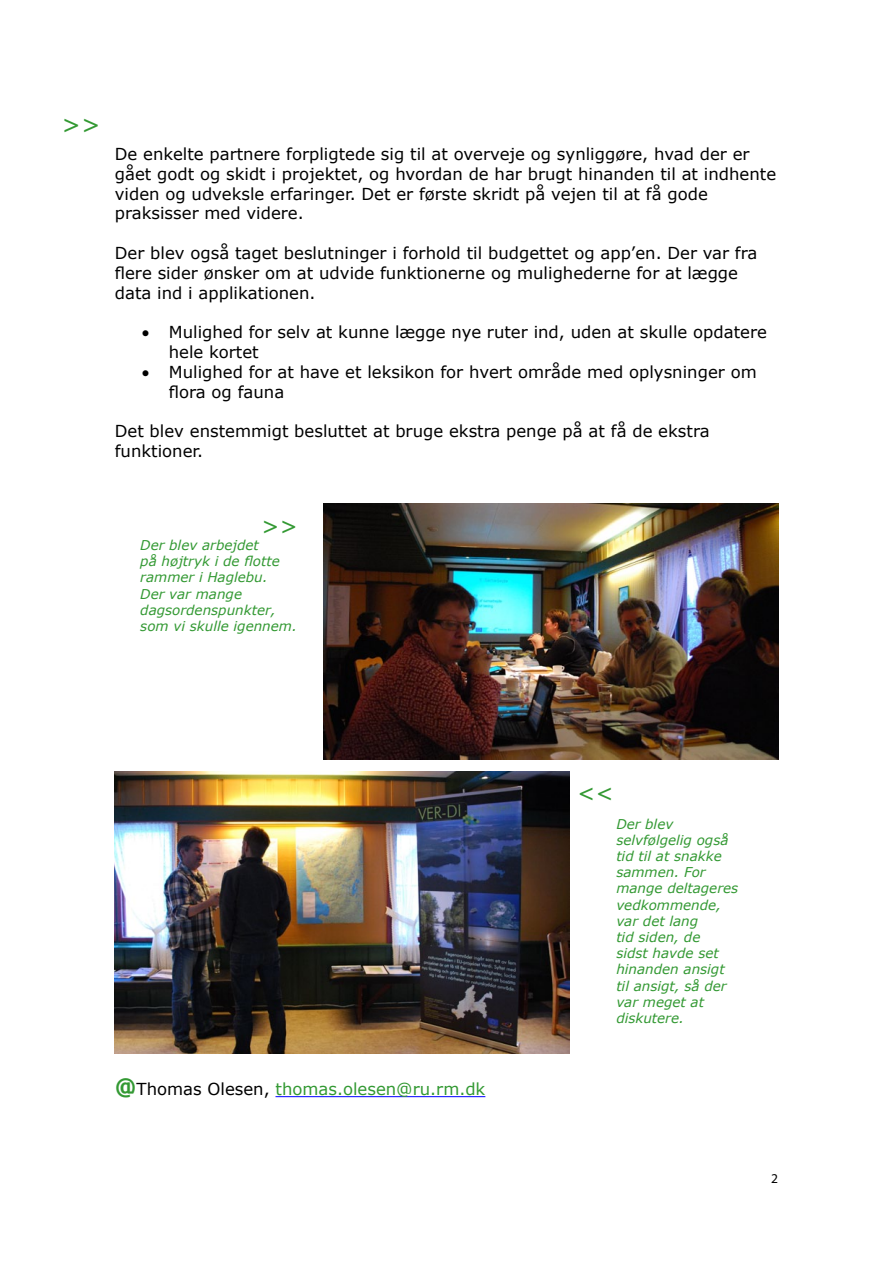
<style>
.page{position:relative;width:893px;height:1263px;background:#fff}
.page>*{position:absolute;margin:0;border:0;box-sizing:border-box;transform-origin:0 0}
.t1{font:24px "Verdana";color:#393}
.t2{font:italic 22.5px "Verdana";color:#393}
.t3{font:22.5px "Verdana";color:#393}
.t4{font:16.5px/19.8px "Verdana";color:#000}
.t5{font:16.5px "Verdana";color:#393}
.t6{font:italic 13.5px/16.2px "Verdana";color:#393}
.t7{font:13.5px "Myriad Pro";color:#000}
.s1{font-weight:700;font-size:22.5px}
.s2{color:#000}
</style>
<div class="page">
<img style="left:115px;top:771px;width:454px;height:283px">
<img style="left:324px;top:504px;width:454px;height:255px">
<hr style="left:275px;top:1096px;width:210px;height:1px;background:#00f">
<h1 class="t1" style="left:62px;top:109px;width:41px">&gt;&gt;</h1>
<p class="t4" style="left:115px;top:144px;width:663px">De enkelte partnere forpligtede sig til at overveje og synliggøre, hvad der er gået godt og skidt i projektet, og hvordan de har brugt hinanden til at indhente viden og udveksle erfaringer. Det er første skridt på vejen til at få gode praksisser med videre.</p>
<p class="t4" style="left:115px;top:243px;width:644px">Der blev også taget beslutninger i forhold til budgettet og app’en. Der var fra flere sider ønsker om at udvide funktionerne og mulighederne for at lægge data ind i applikationen.</p>
<p class="t4" style="left:169px;top:322px;width:600px;text-indent:-27px">• Mulighed for selv at kunne lægge nye ruter ind, uden at skulle opdatere hele kortet</p>
<p class="t4" style="left:169px;top:361px;width:589px;text-indent:-27px">• Mulighed for at have et leksikon for hvert område med oplysninger om flora og fauna</p>
<p class="t4" style="left:115px;top:421px;width:596px">Det blev enstemmigt besluttet at bruge ekstra penge på at få de ekstra funktioner.</p>
<h2 class="t2" style="left:261px;top:511px;width:38px">&gt;&gt;</h2>
<p class="t6" style="left:140px;top:537px;width:158px">Der blev arbejdet<br>på højtryk i de flotte rammer i Haglebu.<br>Der var mange dagsordenspunkter, som vi skulle igennem.</p>
<p class="t5" style="left:115px;top:1079px;width:372px"><span class="s1">@</span><span class="s2">Thomas Olesen,</span> thomas.olesen@ru.rm.dk</p>
<h2 class="t3" style="left:577px;top:778px;width:38px">&lt;&lt;</h2>
<p class="t6" style="left:616px;top:815px;width:123px">Der blev selvfølgelig også tid til at snakke sammen. For mange deltageres vedkommende, var det lang<br>tid siden, de<br>sidst havde set hinanden ansigt til ansigt, så der var meget at diskutere.</p>
<p class="t7" style="left:771px;top:1170px;width:8px">2</p>
</div>
